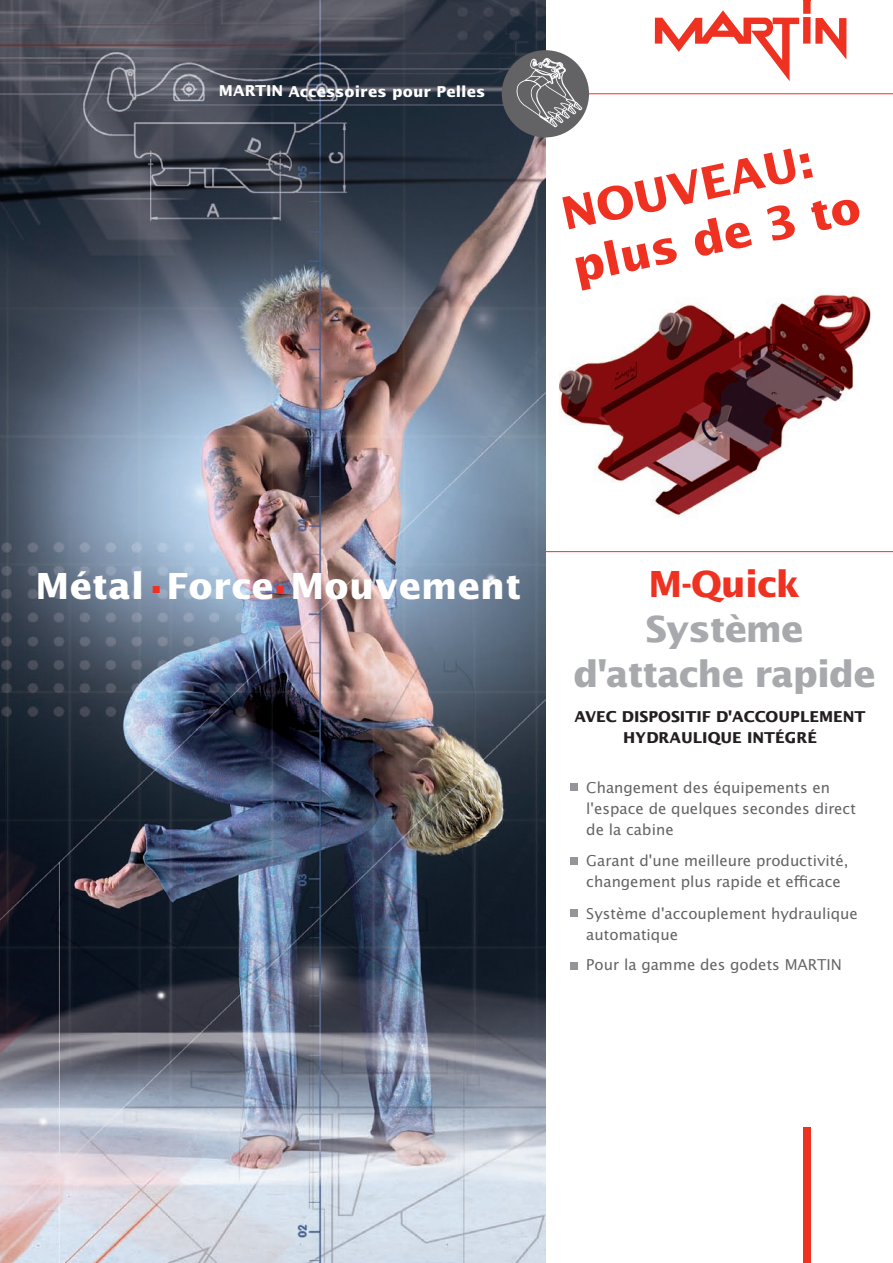
<style>
.page{position:relative;width:893px;height:1263px;background:#fff}
.page>*{position:absolute;margin:0;border:0;box-sizing:border-box;transform-origin:0 0}
.t1{font:700 45px/54.3px "Lucida Sans";color:#ef3122}
.t2{font:700 36px/45px "Lucida Sans";color:#a8a9ad;text-align:center}
.t3{font:700 36px "Lucida Sans";color:#fff}
.t4{font:700 36px "Lucida Sans";color:#ef3122}
.t5{font:15px/21px "Lucida Sans";color:#636366}
.t6{font:700 15px/21px "Lucida Sans";color:#231f20;text-align:center}
.t7{font:700 15px "Lucida Sans";color:#fff}
</style>
<div class="page">
<img style="left:545px;top:288px;width:326px;height:245px">
<img style="left:0;top:0;width:545px;height:1263px">
<svg style="left:655px;top:0;width:191px;height:81px"></svg>
<div style="left:803px;top:1128px;width:8px;height:135px;background:#ef3122"></div>
<hr style="left:585px;top:94px;width:308px;height:1px;background:#ef3122">
<hr style="left:546px;top:551px;width:347px;height:1px;background:#ef3122">
<div style="left:502px;top:50px;width:87px;height:87px;background:#636366;border-radius:50%"></div>
<img style="left:513px;top:56px;width:74px;height:74px">
<div style="left:570px;top:784px;width:7px;height:7px;background:#939598"></div>
<div style="left:570px;top:857px;width:7px;height:8px;background:#939598"></div>
<div style="left:570px;top:910px;width:7px;height:7px;background:#939598"></div>
<div style="left:570px;top:962px;width:7px;height:8px;background:#939598"></div>
<p class="t7" style="left:219px;top:82px;width:12px">MARTIN</p>
<p class="t7" style="left:288px;top:83px;width:199px">Accessoires pour Pelles</p>
<h1 class="t1" style="left:557px;top:189px;width:40px;rotate:-12deg">NOUVEAU</h1>
<h1 class="t1" style="left:557px;top:188px;width:303px;text-indent:241px;rotate:-12deg">:<br>p lus de 3 to</h1>
<h2 class="t3" style="left:36px;top:565px;width:487px">Métal <sup>.</sup>Force<sup>.</sup>Mouvement</h2>
<h2 class="t4" style="left:649px;top:563px;width:153px">M-Quick</h2>
<h2 class="t2" style="left:573px;top:607px;width:304px">Système d'attache rapide</h2>
<p class="t6" style="left:574px;top:706px;width:293px">avec dispositif d'accouplement hydraulique intégré</p>
<p class="t5" style="left:586px;top:777px;width:271px">Changement des équipements en l'espace de quelques secondes direct de la cabine</p>
<p class="t5" style="left:586px;top:850px;width:264px">Garant d'une meilleure productivité, changement plus rapide et efficace</p>
<p class="t5" style="left:586px;top:903px;width:273px">Système d'accouplement hydraulique automatique</p>
<p class="t5" style="left:586px;top:954px;width:257px">Pour la gamme des godets MARTIN</p>
</div>
